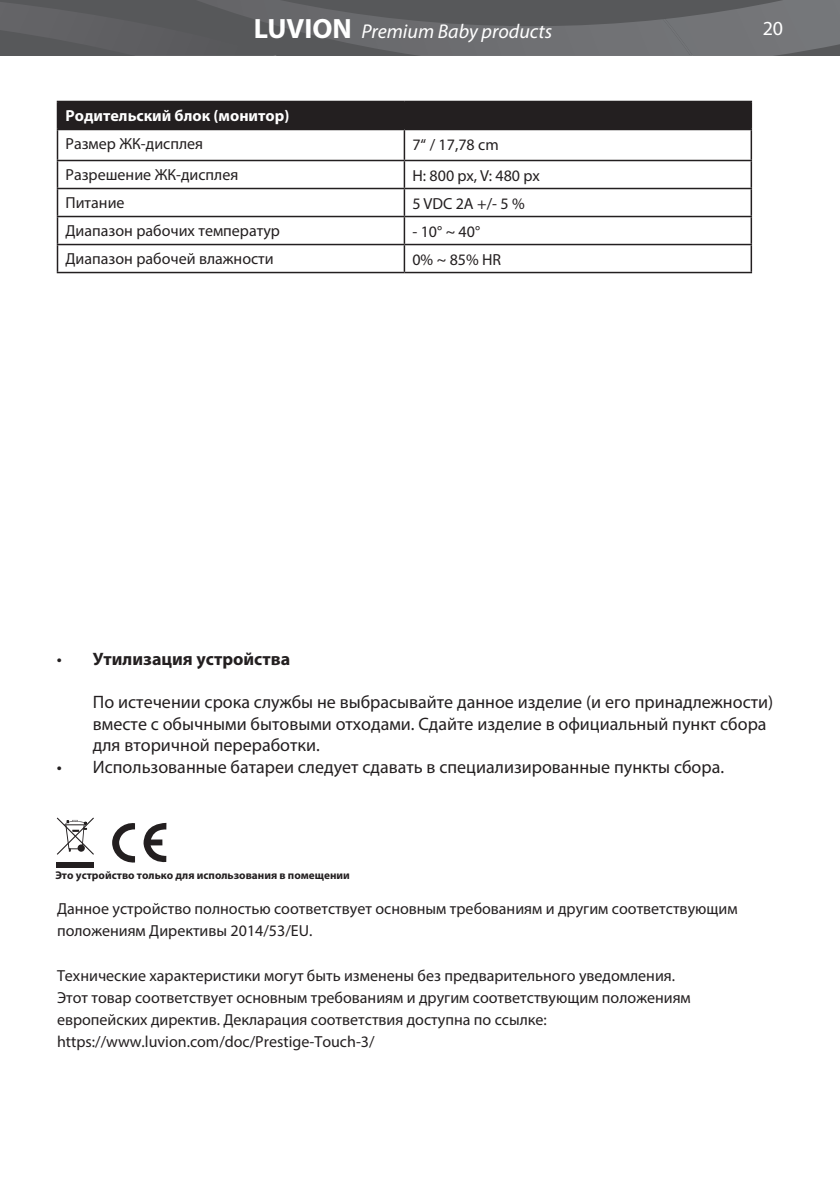
<style>
.page{position:relative;width:840px;height:1191px;background:#fff}
.page>*{position:absolute;margin:0;border:0;box-sizing:border-box;transform-origin:0 0}
.t1{font:italic 20px "Myriad Pro";color:#fff}
.t2{font:20px "Myriad Pro";color:#fff}
.t3{font:18px/21.6px "Myriad Pro";color:#231f20}
.t4{font:700 18px "Myriad Pro";color:#231f20}
.t5{font:16px/22.2px "Myriad Pro";color:#231f20}
.t6{font:700 16px "Myriad Pro";color:#fff}
.t7{font:700 11.2px "Myriad Pro";color:#231f20}
.s1{font-weight:700;font-style:normal;font-size:28px}
.s2{font-weight:400}
</style>
<div class="page">
<svg style="left:0;top:0;width:839px;height:56px;background:#626366"></svg>
<img style="left:662px;top:19px;width:30px;height:37px">
<svg style="left:58px;top:130px;width:692px;height:142px"></svg>
<div style="left:57px;top:101px;width:694px;height:28px;background:#231f20"></div>
<hr style="left:57px;top:129px;width:347px;height:1px;background:#231f20">
<hr style="left:57px;top:130px;width:1px;height:30px;background:#231f20">
<hr style="left:404px;top:129px;width:347px;height:1px;background:#231f20">
<hr style="left:403px;top:130px;width:2px;height:30px;background:#231f20">
<hr style="left:750px;top:130px;width:1px;height:30px;background:#231f20">
<hr style="left:57px;top:160px;width:347px;height:1px;background:#231f20">
<hr style="left:404px;top:160px;width:347px;height:1px;background:#231f20">
<hr style="left:403px;top:161px;width:2px;height:27px;background:#231f20">
<hr style="left:57px;top:188px;width:347px;height:1px;background:#231f20">
<hr style="left:404px;top:188px;width:347px;height:1px;background:#231f20">
<hr style="left:403px;top:189px;width:2px;height:27px;background:#231f20">
<hr style="left:57px;top:216px;width:347px;height:1px;background:#231f20">
<hr style="left:404px;top:216px;width:347px;height:1px;background:#231f20">
<hr style="left:403px;top:217px;width:2px;height:27px;background:#231f20">
<hr style="left:57px;top:244px;width:347px;height:1px;background:#231f20">
<svg style="left:57px;top:161px;width:1px;height:111px"></svg>
<hr style="left:404px;top:244px;width:347px;height:1px;background:#231f20">
<hr style="left:403px;top:245px;width:2px;height:27px;background:#231f20">
<svg style="left:750px;top:161px;width:1px;height:111px"></svg>
<hr style="left:57px;top:272px;width:347px;height:1px;background:#231f20">
<hr style="left:404px;top:272px;width:347px;height:1px;background:#231f20">
<svg style="left:112px;top:823px;width:23px;height:40px"></svg>
<svg style="left:143px;top:823px;width:23px;height:40px"></svg>
<svg style="left:57px;top:817px;width:37px;height:37px"></svg>
<div style="left:57px;top:862px;width:37px;height:6px;background:#231f20"></div>
<p class="t1" style="left:254px;top:19px;width:299px"><span class="s1">LUVION</span> Premium Baby products</p>
<p class="t2" style="left:762px;top:16px;width:22px">20</p>
<p class="t6" style="left:65px;top:105px;width:225px">Родительский блок (монитор)</p>
<p class="t5" style="left:65px;top:132px;width:139px">Размер ЖК-дисплея</p>
<p class="t5" style="left:412px;top:133px;width:88px">7“ / 17,78 cm</p>
<p class="t5" style="left:65px;top:163px;width:174px">Разрешение ЖК-дисплея</p>
<p class="t5" style="left:412px;top:164px;width:129px">H: 800 px, V: 480 px</p>
<p class="t5" style="left:65px;top:191px;width:60px">Питание</p>
<p class="t5" style="left:412px;top:192px;width:114px">5 VDC 2A +/- 5 %</p>
<p class="t5" style="left:65px;top:219px;width:216px">Диапазон рабочих температур</p>
<p class="t5" style="left:412px;top:220px;width:69px">- 10° ~ 40°</p>
<p class="t5" style="left:65px;top:247px;width:210px">Диапазон рабочей влажности</p>
<p class="t5" style="left:412px;top:248px;width:90px">0% ~ 85% HR</p>
<p class="t4" style="left:57px;top:647px;width:234px"><span class="s2">•</span> Утилизация устройства</p>
<p class="t3" style="left:93px;top:691px;width:681px">По истечении срока службы не выбрасывайте данное изделие (и его принадлежности) вместе с обычными бытовыми отходами. Сдайте изделие в официальный пункт сбора для вторичной переработки.</p>
<p class="t3" style="left:57px;top:755px;width:668px">• Использованные батареи следует сдавать в специализированные пункты сбора.</p>
<p class="t7" style="left:55px;top:867px;width:296px">Это устройство только для использования в помещении</p>
<p class="t5" style="left:57px;top:898px;width:681px">Данное устройство полностью соответствует основным требованиям и другим соответствующим положениям Директивы 2014/53/EU.</p>
<p class="t5" style="left:57px;top:963px;width:635px">Технические характеристики могут быть изменены без предварительного уведомления.<br>Этот товар соответствует основным требованиям и другим соответствующим положениям европейских директив. Декларация соответствия доступна по ссылке: https://www.luvion.com/doc/Prestige-Touch-3/</p>
</div>
